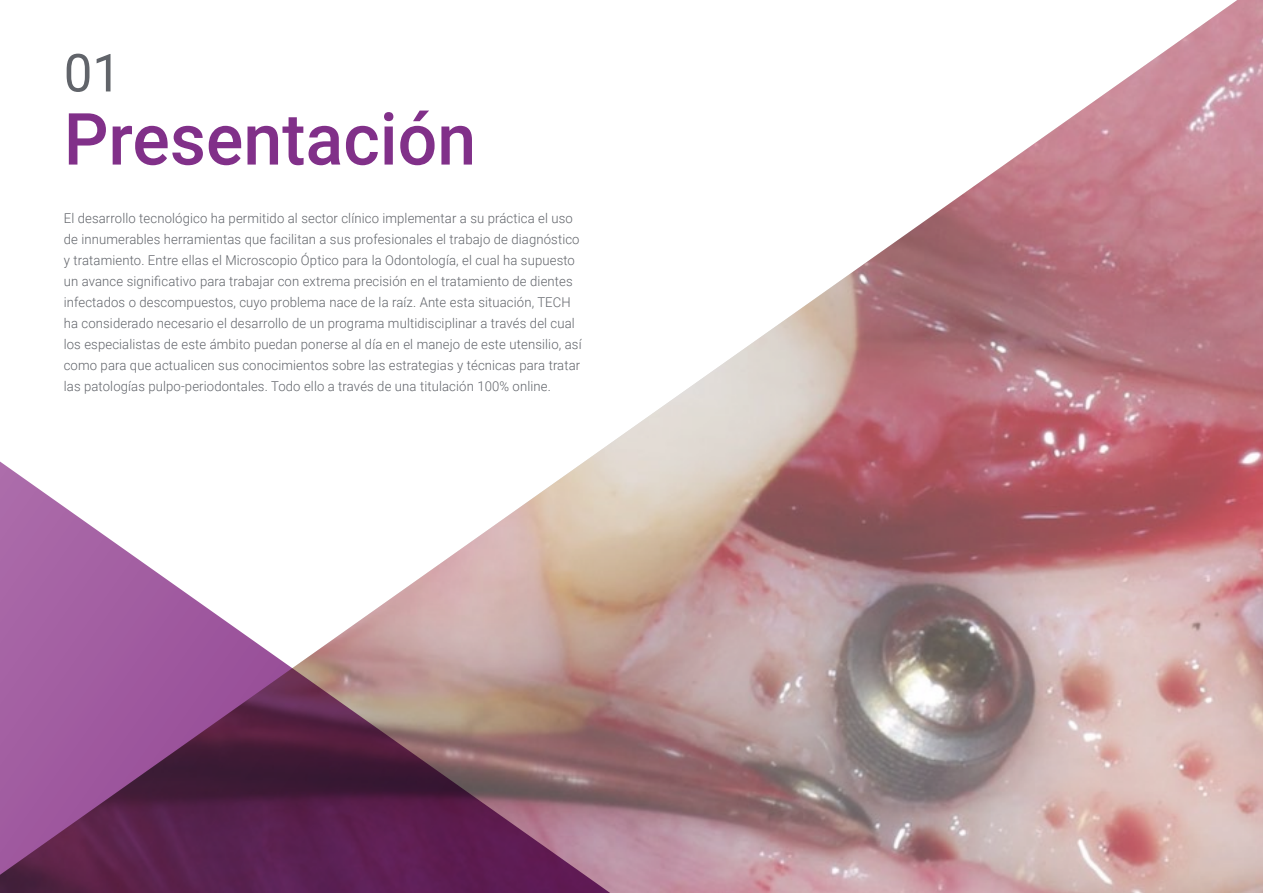
<style>
.page{position:relative;width:1263px;height:893px;background:#fff}
.page>*{position:absolute;margin:0;border:0;box-sizing:border-box;transform-origin:0 0}
.t1{font:500 72px "Roboto";color:#813089}
.t2{font:52.5px "Roboto";color:#61646a}
.t3{font:300 13.5px/21px "Roboto";letter-spacing:.01em;color:#61646a}
</style>
<div class="page">
<img style="left:607px;top:0;width:656px;height:893px">
<svg style="left:0;top:446px;width:640px;height:447px"></svg>
<h2 class="t2" style="left:64px;top:36px;width:59px">01</h2>
<h1 class="t1" style="left:64px;top:89px;width:414px">Presentación</h1>
<p class="t3" style="left:64px;top:207px;width:519px">El desarrollo tecnológico ha permitido al sector clínico implementar a su práctica el uso de innumerables herramientas que facilitan a sus profesionales el trabajo de diagnóstico y tratamiento. Entre ellas el Microscopio Óptico para la Odontología, el cual ha supuesto un avance significativo para trabajar con extrema precisión en el tratamiento de dientes infectados o descompuestos, cuyo problema nace de la raíz. Ante esta situación, TECH ha considerado necesario el desarrollo de un programa multidisciplinar a través del cual los especialistas de este ámbito puedan ponerse al día en el manejo de este utensilio, así como para que actualicen sus conocimientos sobre las estrategias y técnicas para tratar las patologías pulpo-periodontales. Todo ello a través de una titulación 100% online.</p>
</div>
